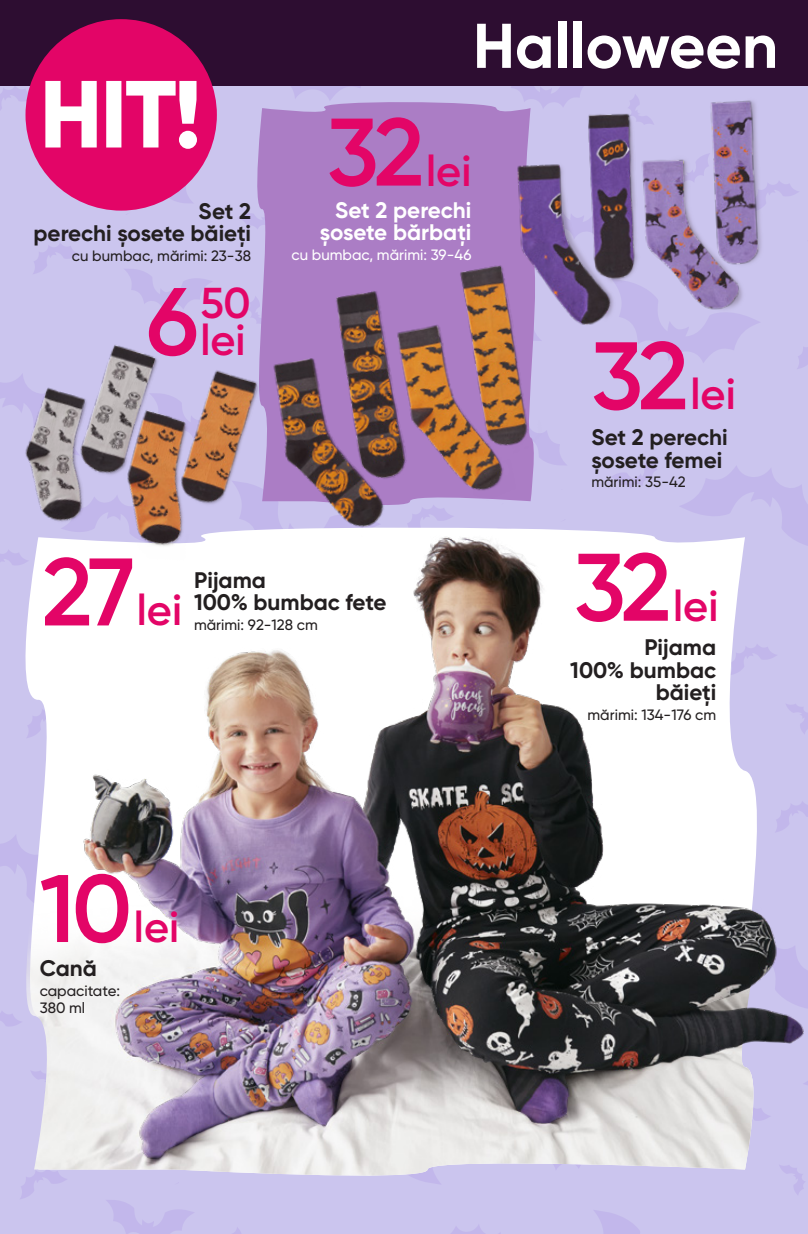
<style>
.page{position:relative;width:808px;height:1234px;background:#fff}
.page>*{position:absolute;margin:0;border:0;box-sizing:border-box;transform-origin:0 0}
.t1{font:700 63px "Gilroy";color:#fff}
.t2{font:600 43.2px/36.8px "Gilroy";color:#e30567;text-align:right}
.t3{font:700 22.5px/22.5px "Gilroy";color:#231f20}
.t4{font:700 22.5px/22.5px "Gilroy";letter-spacing:-.005em;color:#fff;text-align:right}
.t5{font:500 15px/16.8px "Gilroy";color:#231f20}
.t6{font:500 15px "Gilroy";color:#fff}
.s1{font-size:95.7px}
</style>
<div class="page">
<div style="left:0;top:0;width:808px;height:1233px;background:#cbc5ee"></div>
<svg style="left:680px;top:466px;width:57px;height:50px"></svg>
<svg style="left:238px;top:214px;width:13px;height:7px"></svg>
<svg style="left:0;top:841px;width:9px;height:26px"></svg>
<svg style="left:0;top:1011px;width:9px;height:15px"></svg>
<svg style="left:20px;top:1182px;width:41px;height:17px"></svg>
<svg style="left:664px;top:347px;width:70px;height:16px"></svg>
<svg style="left:638px;top:457px;width:20px;height:28px"></svg>
<svg style="left:0;top:85px;width:31px;height:32px"></svg>
<svg style="left:39px;top:244px;width:41px;height:12px"></svg>
<svg style="left:238px;top:85px;width:149px;height:15px"></svg>
<svg style="left:106px;top:1200px;width:88px;height:33px"></svg>
<svg style="left:234px;top:1228px;width:7px;height:5px"></svg>
<svg style="left:452px;top:1225px;width:32px;height:8px"></svg>
<svg style="left:594px;top:1210px;width:46px;height:23px"></svg>
<div style="left:251px;top:102px;width:257px;height:119px;background:#ab7dc5"></div>
<img style="left:24px;top:651px;width:411px;height:525px">
<img style="left:43px;top:534px;width:694px;height:641px">
<img style="left:0;top:256px;width:423px;height:395px">
<img style="left:173px;top:221px;width:465px;height:355px">
<img style="left:508px;top:85px;width:229px;height:262px">
<img style="left:737px;top:85px;width:71px;height:137px">
<img style="left:737px;top:222px;width:71px;height:973px">
<div style="left:0;top:0;width:808px;height:85px;background:#2d0d31"></div>
<div style="left:26px;top:19px;width:191px;height:191px;background:#e30567;border-radius:50%"></div>
<svg style="left:43px;top:30px;width:154px;height:173px"></svg>
<h1 class="t1" style="left:473px;top:6px;width:307px">Halloween</h1>
<p class="t3" style="left:34px;top:199px;width:219px;text-align:right">Set 2<br>perechi șosete băieți</p>
<p class="t5" style="left:72px;top:247px;width:181px">cu bumbac, mărimi: 23-38</p>
<h2 class="t2" style="left:146px;top:284px;width:106px"><span class="s1">6</span>50 lei</h2>
<h2 class="t2" style="left:327px;top:152px;width:146px"><span class="s1">32</span>lei</h2>
<p class="t4" style="left:320px;top:198px;width:153px">Set 2 perechi șosete bărbați</p>
<p class="t6" style="left:291px;top:245px;width:181px">cu bumbac, mărimi: 39-46</p>
<h2 class="t2" style="left:42px;top:591px;width:142px"><span class="s1">27</span>lei</h2>
<p class="t3" style="left:194px;top:568px;width:194px">Pijama<br>100% bumbac fete</p>
<p class="t5" style="left:194px;top:616px;width:125px">mărimi: 92-128 cm</p>
<h2 class="t2" style="left:40px;top:908px;width:141px"><span class="s1">10</span>lei</h2>
<p class="t3" style="left:40px;top:956px;width:59px">Cană</p>
<p class="t5" style="left:40px;top:981px;width:82px">capacitate:<br>380 ml</p>
<h2 class="t2" style="left:591px;top:375px;width:146px"><span class="s1">32</span>lei</h2>
<p class="t3" style="left:591px;top:425px;width:138px">Set 2 perechi șosete femei</p>
<p class="t5" style="left:591px;top:473px;width:96px">mărimi: 35-42</p>
<h2 class="t2" style="left:574px;top:586px;width:146px"><span class="s1">32</span>lei</h2>
<p class="t3" style="left:570px;top:635px;width:147px;text-align:right">Pijama<br>100% bumbac băieți</p>
<p class="t5" style="left:587px;top:705px;width:130px">mărimi: 134-176 cm</p>
</div>
